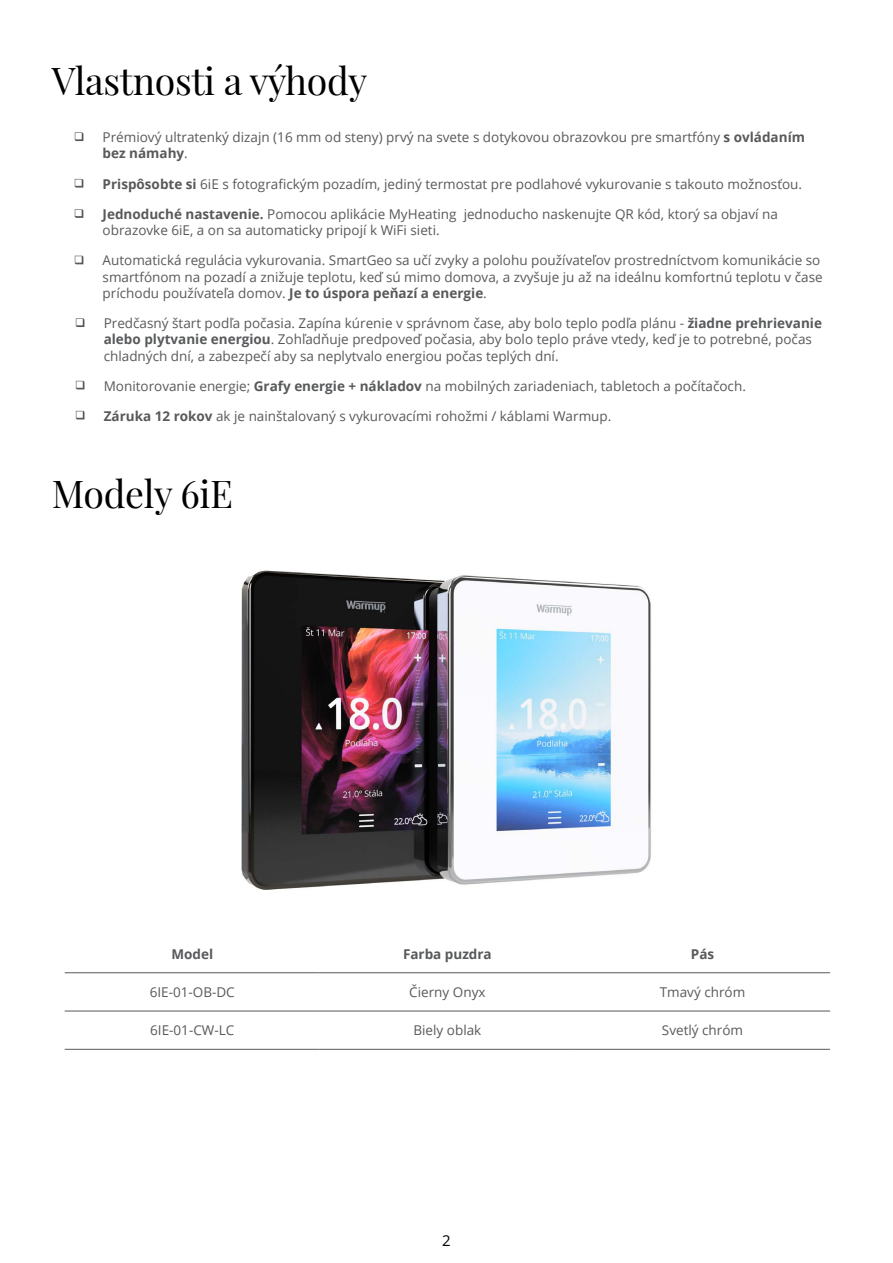
<style>
.page{position:relative;width:893px;height:1263px;background:#fff}
.page>*{position:absolute;margin:0;border:0;box-sizing:border-box;transform-origin:0 0}
.t1{font:37.5px "Playfair Display";letter-spacing:-.01em;color:#000}
.t2{font:15px "Open Sans";color:#000}
.t3{font:13.5px/16.2px "Open Sans";color:#58595b}
.t4{font:700 13.5px "Open Sans";color:#58595b}
.s1{font-weight:700}
</style>
<div class="page">
<svg style="left:75px;top:256px;width:8px;height:8px"></svg>
<svg style="left:75px;top:132px;width:8px;height:9px"></svg>
<svg style="left:75px;top:179px;width:8px;height:9px"></svg>
<svg style="left:75px;top:209px;width:8px;height:9px"></svg>
<svg style="left:76px;top:318px;width:8px;height:9px"></svg>
<svg style="left:76px;top:381px;width:9px;height:8px"></svg>
<svg style="left:76px;top:411px;width:9px;height:8px"></svg>
<img style="left:241px;top:570px;width:410px;height:320px">
<hr style="left:65px;top:972px;width:255px;height:1px;background:#58595b">
<hr style="left:320px;top:972px;width:255px;height:1px;background:#58595b">
<hr style="left:575px;top:972px;width:255px;height:1px;background:#58595b">
<hr style="left:65px;top:1011px;width:255px;height:1px;background:#58595b">
<hr style="left:320px;top:1011px;width:255px;height:1px;background:#58595b">
<hr style="left:575px;top:1011px;width:255px;height:1px;background:#58595b">
<hr style="left:65px;top:1049px;width:255px;height:1px;background:#58595b">
<hr style="left:320px;top:1049px;width:255px;height:1px;background:#58595b">
<hr style="left:575px;top:1049px;width:255px;height:1px;background:#58595b">
<h1 class="t1" style="left:52px;top:51px;width:317px">Vlastnosti a výhody</h1>
<p class="t3" style="left:103px;top:129px;width:704px">Prémiový ultratenký dizajn (16 mm od steny) prvý na svete s dotykovou obrazovkou pre smartfóny <span class="s1">s ovládaním bez námahy</span>.</p>
<p class="t3" style="left:103px;top:175px;width:701px"><span class="s1">Prispôsobte si</span> 6iE s fotografickým pozadím, jediný termostat pre podlahové vykurovanie s takouto možnosťou.</p>
<p class="t3" style="left:103px;top:206px;width:677px"><span class="s1">Jednoduché nastavenie.</span> Pomocou aplikácie MyHeating jednoducho naskenujte QR kód, ktorý sa objaví na obrazovke 6iE, a on sa automaticky pripojí k WiFi sieti.</p>
<p class="t3" style="left:103px;top:252px;width:722px">Automatická regulácia vykurovania. SmartGeo sa učí zvyky a polohu používateľov prostredníctvom komunikácie so smartfónom na pozadí a znižuje teplotu, keď sú mimo domova, a zvyšuje ju až na ideálnu komfortnú teplotu v čase príchodu používateľa domov. <span class="s1">Je to úspora peňazí a energie</span>.</p>
<p class="t3" style="left:104px;top:315px;width:720px">Predčasný štart podľa počasia. Zapína kúrenie v správnom čase, aby bolo teplo podľa plánu - <span class="s1">žiadne prehrievanie alebo plytvanie energiou</span>. Zohľadňuje predpoveď počasia, aby bolo teplo práve vtedy, keď je to potrebné, počas chladných dní, a zabezpečí aby sa neplytvalo energiou počas teplých dní.</p>
<p class="t3" style="left:104px;top:377px;width:644px">Monitorovanie energie; <span class="s1">Grafy energie + nákladov</span> na mobilných zariadeniach, tabletoch a počítačoch.</p>
<p class="t3" style="left:104px;top:407px;width:509px"><span class="s1">Záruka 12 rokov</span> ak je nainštalovaný s vykurovacími rohožmi / káblami Warmup.</p>
<h1 class="t1" style="left:52px;top:464px;width:183px">Modely 6iE</h1>
<p class="t4" style="left:171px;top:944px;width:43px">Model</p>
<p class="t4" style="left:403px;top:944px;width:90px">Farba puzdra</p>
<p class="t4" style="left:691px;top:944px;width:25px">Pás</p>
<p class="t3" style="left:150px;top:984px;width:87px">6IE-01-OB-DC</p>
<p class="t3" style="left:409px;top:984px;width:78px">Čierny Onyx</p>
<p class="t3" style="left:660px;top:984px;width:87px">Tmavý chróm</p>
<p class="t3" style="left:150px;top:1022px;width:86px">6IE-01-CW-LC</p>
<p class="t3" style="left:413px;top:1022px;width:69px">Biely oblak</p>
<p class="t3" style="left:662px;top:1022px;width:83px">Svetlý chróm</p>
<p class="t2" style="left:442px;top:1230px;width:10px">2</p>
</div>
